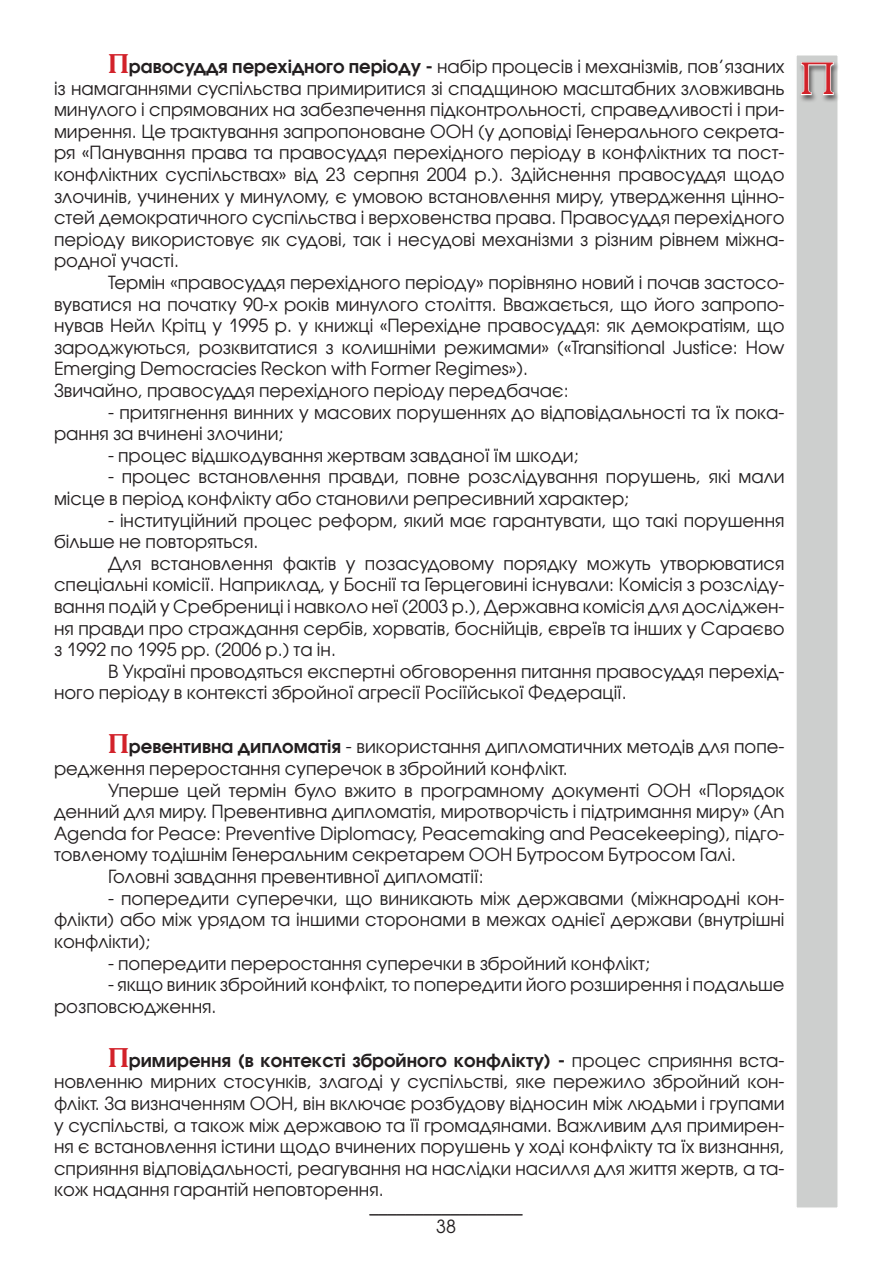
<style>
.page{position:relative;width:893px;height:1263px;background:#fff}
.page>*{position:absolute;margin:0;border:0;box-sizing:border-box;transform-origin:0 0}
.t1{font:45px "Academy";color:#d2222a}
.Стиль_абзаца_1{font:18px/21.6px "Avant Garde Gothic C";color:#231f20;text-align:justify}
.t2{font:18px "Minion Pro";color:#231f20}
.s1{font-family:"Academy";font-weight:700;font-size:27px;color:#d2222a}
.s2{font-weight:600}
</style>
<div class="page">
<hr style="left:370px;top:1214px;width:153px;height:1px;background:#231f20">
<div style="left:795px;top:54px;width:44px;height:1155px;background:#cdcfce;border:2px solid #fff"></div>
<div style="left:799px;top:61px;width:41px;height:43px;background:#231f20;opacity:.75"></div>
<svg style="left:800px;top:61px;width:34px;height:35px"></svg>
<p class="Стиль_абзаца_1" style="left:54px;top:56px;width:732px;text-indent:54px"><span class="s1">П</span><span class="s2">равосуддя перехідного періоду -</span> набір процесів і механізмів, пов’язаних із намаганнями суспільства примиритися зі спадщиною масштабних зловживань минулого і спрямованих на забезпечення підконтрольності, справедливості і при&shy;мирення. Це трактування запропоноване ООН (у доповіді Генерального секрета&shy;ря «Панування права та правосуддя перехідного періоду в конфліктних та пост&shy;конфліктних суспільствах» від 23 серпня 2004 р.). Здійснення правосуддя щодо злочинів, учинених у минулому, є умовою встановлення миру, утвердження цінно&shy;стей демократичного суспільства і верховенства права. Правосуддя перехідного періоду використовує як судові, так і несудові механізми з різним рівнем міжна&shy;родної участі.</p>
<p class="Стиль_абзаца_1" style="left:54px;top:272px;width:732px;text-indent:54px">Термін «правосуддя перехідного періоду» порівняно новий і почав застосо&shy;вуватися на початку 90-х років минулого століття. Вважається, що його запропо&shy;нував Нейл Крітц у 1995 р. у книжці «Перехідне правосуддя: як демократіям, що зароджуються, розквитатися з колишніми режимами» («Transitional Justice: How Emerging Democracies Reckon with Former Regimes»).</p>
<p class="Стиль_абзаца_1" style="left:54px;top:380px;width:516px">Звичайно, правосуддя перехідного періоду передбачає:</p>
<p class="Стиль_абзаца_1" style="left:54px;top:401px;width:732px;text-indent:54px">- притягнення винних у масових порушеннях до відповідальності та їх пока&shy;рання за вчинені злочини;</p>
<p class="Стиль_абзаца_1" style="left:108px;top:444px;width:472px">- процес відшкодування жертвам завданої їм шкоди;</p>
<p class="Стиль_абзаца_1" style="left:54px;top:466px;width:732px;text-indent:54px">- процес встановлення правди, повне розслідування порушень, які мали місце в період конфлікту або становили репресивний характер;</p>
<p class="Стиль_абзаца_1" style="left:54px;top:509px;width:732px;text-indent:54px">- інституційний процес реформ, який має гарантувати, що такі порушення більше не повторяться.</p>
<p class="Стиль_абзаца_1" style="left:54px;top:552px;width:732px;text-indent:54px">Для встановлення фактів у позасудовому порядку можуть утворюватися спеціальні комісії. Наприклад, у Боснії та Герцеговині існували: Комісія з розсліду&shy;вання подій у Сребрениці і навколо неї (2003 р.), Державна комісія для досліджен&shy;ня правди про страждання сербів, хорватів, боснійців, євреїв та інших у Сараєво з 1992 по 1995 рр. (2006 р.) та ін.</p>
<p class="Стиль_абзаца_1" style="left:54px;top:660px;width:732px;text-indent:54px">В Україні проводяться експертні обговорення питання правосуддя перехід&shy;ного періоду в контексті збройної агресії Росіїйської Федерації.</p>
<p class="Стиль_абзаца_1" style="left:54px;top:736px;width:732px;text-indent:54px"><span class="s1">П</span><span class="s2">ревентивна дипломатія</span> - використання дипломатичних методів для попе&shy;редження переростання суперечок в збройний конфлікт.</p>
<p class="Стиль_абзаца_1" style="left:54px;top:779px;width:732px;text-indent:54px">Уперше цей термін було вжито в програмному документі ООН «Порядок денний для миру. Превентивна дипломатія, миротворчість і підтримання миру» (An Agenda for Peace: Preventive Diplomacy, Peacemaking and Peacekeeping), підго&shy;товленому тодішнім Генеральним секретарем ООН Бутросом Бутросом Галі.</p>
<p class="Стиль_абзаца_1" style="left:108px;top:866px;width:377px">Головні завдання превентивної дипломатії:</p>
<p class="Стиль_абзаца_1" style="left:54px;top:887px;width:732px;text-indent:54px">- попередити суперечки, що виникають між державами (міжнародні кон&shy;флікти) або між урядом та іншими сторонами в межах однієї держави (внутрішні конфлікти);</p>
<p class="Стиль_абзаца_1" style="left:108px;top:952px;width:543px">- попередити переростання суперечки в збройний конфлікт;</p>
<p class="Стиль_абзаца_1" style="left:54px;top:974px;width:732px;text-indent:54px">- якщо виник збройний конфлікт, то попередити його розширення і подальше розповсюдження.</p>
<p class="Стиль_абзаца_1" style="left:54px;top:1049px;width:732px;text-indent:54px"><span class="s1">П</span><span class="s2">римирення (в контексті збройного конфлікту) -</span> процес сприяння вста&shy;новленню мирних стосунків, злагоді у суспільстві, яке пережило збройний кон&shy;флікт. За визначенням ООН, він включає розбудову відносин між людьми і групами у суспільстві, а також між державою та її громадянами. Важливим для примирен&shy;ня є встановлення істини щодо вчинених порушень у ході конфлікту та їх визнання, сприяння відповідальності, реагування на наслідки насилля для життя жертв, а та&shy;кож надання гарантій неповторення.</p>
<p class="t2" style="left:370px;top:1195px;width:155px">_________________</p>
<p class="Стиль_абзаца_1" style="left:436px;top:1216px;width:21px">38</p>
<p class="t1" style="left:799px;top:51px;width:37px">П</p>
</div>
